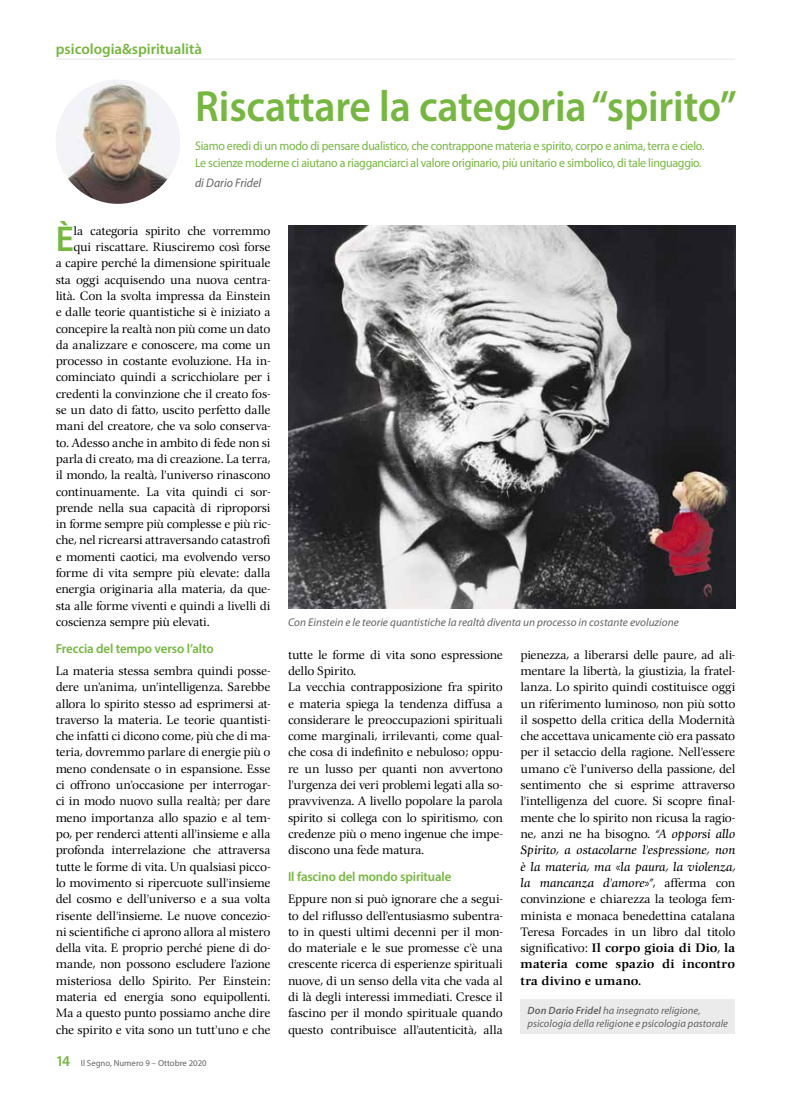
<style>
.page{position:relative;width:791px;height:1106px;background:#fff}
.page>*{position:absolute;margin:0;border:0;box-sizing:border-box;transform-origin:0 0}
.t1{font:600 43.75px "Myriad Pro";letter-spacing:-.005em;color:#75b73f;scale:.95 1}
.t2{font:600 36px "Myriad Pro";color:#75b73f}
.t3{font:600 15px "Myriad Pro";color:#75b73f}
.t4{font:600 13.12px "Myriad Pro";letter-spacing:-.01em;color:#75b73f}
.t5{font:12.5px/16.2px "Myriad Pro";letter-spacing:-.02em;color:#75b73f;scale:.95 1}
.t6{font:italic 12.5px "Myriad Pro";color:#636363;scale:.95 1}
.t7{font:11.88px/16.2px "Comenius Antiqua";letter-spacing:.005em;color:#000;text-align:justify}
.t8{font:11.88px "Comenius Antiqua";letter-spacing:-.015em;color:#000}
.t9{font:italic 11.25px "Myriad Pro";color:#636363}
.t10{font:italic 10.62px/12.5px "Myriad Pro";letter-spacing:.005em;color:#636363}
.t11{font:8.75px "Myriad Pro";color:#636363}
.s1{font-weight:600;font-size:15px;color:#75b73f}
.s2{font-style:italic}
.s3{font-weight:500}
.s4{font-weight:600}
</style>
<div class="page">
<hr style="left:56px;top:59px;width:678px;height:1px;background:#ebebeb">
<img style="left:288px;top:225px;width:446px;height:384px">
<img style="left:56px;top:80px;width:124px;height:124px;border-radius:62px">
<div style="left:520px;top:999px;width:214px;height:34px;background:#ebebeb"></div>
<p class="t3" style="left:56px;top:39px;width:147px">psicologia&amp;spiritualità</p>
<h1 class="t1" style="left:195px;top:78px;width:571px">Riscattare la categoria “spirito”</h1>
<p class="t5" style="left:195px;top:138px;width:537px">Siamo eredi di un modo di pensare dualistico, che contrappone materia e spirito, corpo e anima, terra e cielo.<br>Le scienze moderne ci aiutano a riagganciarci al valore originario, più unitario e simbolico, di tale linguaggio.</p>
<p class="t6" style="left:195px;top:175px;width:71px">di Dario Fridel</p>
<h2 class="t2" style="left:56px;top:216px;width:20px">È</h2>
<p class="t7" style="left:73px;top:223px;width:198px">la categoria spirito che vorremmo</p>
<p class="t7" style="left:73px;top:239px;width:198px">qui riscattare. Riusciremo così forse</p>
<p class="t7" style="left:56px;top:255px;width:216px">a capire perché la dimensione spirituale</p>
<p class="t7" style="left:56px;top:271px;width:216px">sta oggi acquisendo una nuova centra-</p>
<p class="t7" style="left:56px;top:288px;width:216px">lità. Con la svolta impressa da Einstein</p>
<p class="t7" style="left:56px;top:304px;width:216px">e dalle teorie quantistiche si è iniziato a</p>
<p class="t7" style="left:56px;top:320px;width:216px">concepire la realtà non più come un dato</p>
<p class="t7" style="left:56px;top:337px;width:216px">da analizzare e conoscere, ma come un</p>
<p class="t7" style="left:56px;top:353px;width:216px">processo in costante evoluzione. Ha in-</p>
<p class="t7" style="left:56px;top:369px;width:216px">cominciato quindi a scricchiolare per i</p>
<p class="t7" style="left:56px;top:386px;width:216px">credenti la convinzione che il creato fos-</p>
<p class="t7" style="left:56px;top:402px;width:216px">se un dato di fatto, uscito perfetto dalle</p>
<p class="t7" style="left:56px;top:418px;width:216px">mani del creatore, che va solo conserva-</p>
<p class="t7" style="left:56px;top:434px;width:216px">to. Adesso anche in ambito di fede non si</p>
<p class="t7" style="left:56px;top:451px;width:216px">parla di creato, ma di creazione. La terra,</p>
<p class="t7" style="left:56px;top:467px;width:216px">il mondo, la realtà, l’universo rinascono</p>
<p class="t7" style="left:56px;top:483px;width:216px">continuamente. La vita quindi ci sor-</p>
<p class="t7" style="left:56px;top:500px;width:216px">prende nella sua capacità di riproporsi</p>
<p class="t8" style="left:56px;top:517px;width:216px">in forme sempre più complesse e più ric-</p>
<p class="t7" style="left:56px;top:532px;width:216px">che, nel ricrearsi attraversando catastrofi</p>
<p class="t7" style="left:56px;top:549px;width:216px">e momenti caotici, ma evolvendo verso</p>
<p class="t7" style="left:56px;top:565px;width:216px">forme di vita sempre più elevate: dalla</p>
<p class="t7" style="left:56px;top:581px;width:216px">energia originaria alla materia, da que-</p>
<p class="t7" style="left:56px;top:597px;width:216px">sta alle forme viventi e quindi a livelli di</p>
<p class="t7" style="left:56px;top:614px;width:155px">coscienza sempre più elevati.</p>
<p class="t4" style="left:56px;top:640px;width:159px">Freccia del tempo verso l’alto</p>
<p class="t7" style="left:56px;top:663px;width:216px">La materia stessa sembra quindi posse&shy;dere un’anima, un’intelligenza. Sarebbe allora lo spirito stesso ad esprimersi at&shy;traverso la materia. Le teorie quantisti&shy;che infatti ci dicono come, più che di ma&shy;teria, dovremmo parlare di energie più o meno condensate o in espansione. Esse ci offrono un’occasione per interrogar&shy;ci in modo nuovo sulla realtà; per dare meno importanza allo spazio e al tem&shy;po, per renderci attenti all’insieme e alla profonda interrelazione che attraversa tutte le forme di vita. Un qualsiasi picco&shy;lo movimento si ripercuote sull’insieme del cosmo e dell’universo e a sua volta risente dell’insieme. Le nuove concezio&shy;ni scientifiche ci aprono allora al mistero della vita. E proprio perché piene di do&shy;mande, non possono escludere l’azione misteriosa dello Spirito. Per Einstein: materia ed energia sono equipollenti.<br>Ma a questo punto possiamo anche dire che spirito e vita sono un tutt’uno e che</p>
<p class="t11" style="left:56px;top:1057px;width:152px"><span class="s1">14</span> Il Segno, Numero 9 – Ottobre 2020</p>
<p class="t9" style="left:288px;top:615px;width:392px">Con Einstein e le teorie quantistiche la realtà diventa un processo in costante evoluzione</p>
<p class="t7" style="left:520px;top:646px;width:216px">pienezza, a liberarsi delle paure, ad ali&shy;mentare la libertà, la giustizia, la fratel&shy;lanza. Lo spirito quindi costituisce oggi un riferimento luminoso, non più sotto il sospetto della critica della Modernità che accettava unicamente ciò era passato per il setaccio della ragione. Nell’essere umano c’è l’universo della passione, del sentimento che si esprime attraverso l’intelligenza del cuore. Si scopre final&shy;mente che lo spirito non ricusa la ragio&shy;ne, anzi ne ha bisogno. <span class="s2">“A opporsi allo Spirito, a ostacolarne l’espressione, non è la materia, ma «la paura, la violenza, la mancanza d’amore»”</span>, afferma con convinzione e chiarezza la teologa fem&shy;minista e monaca benedettina catalana Teresa Forcades in un libro dal titolo significativo: <span class="s3">Il corpo gioia di Dio, la materia come spazio di incontro tra divino e umano.</span></p>
<p class="t10" style="left:527px;top:1004px;width:202px"><span class="s4">Don Dario Fridel</span> ha insegnato religione, psicologia della religione e psicologia pastorale</p>
<p class="t7" style="left:288px;top:646px;width:216px;text-align:left">tutte le forme di vita sono espressione dello Spirito.<br>La vecchia contrapposizione fra spirito e materia spiega la tendenza diffusa a considerare le preoccupazioni spirituali come marginali, irrilevanti, come qual&shy;che cosa di indefinito e nebuloso; oppu&shy;re un lusso per quanti non avvertono l’urgenza dei veri problemi legati alla so&shy;pravvivenza. A livello popolare la parola spirito si collega con lo spiritismo, con credenze più o meno ingenue che impe&shy;discono una fede matura.</p>
<p class="t4" style="left:288px;top:868px;width:165px">Il fascino del mondo spirituale</p>
<p class="t7" style="left:288px;top:891px;width:216px">Eppure non si può ignorare che a segui&shy;to del riflusso dell’entusiasmo subentra&shy;to in questi ultimi decenni per il mon&shy;do materiale e le sue promesse c’è una crescente ricerca di esperienze spirituali nuove, di un senso della vita che vada al di là degli interessi immediati. Cresce il fascino per il mondo spirituale quando questo contribuisce all’autenticità, alla</p>
</div>
